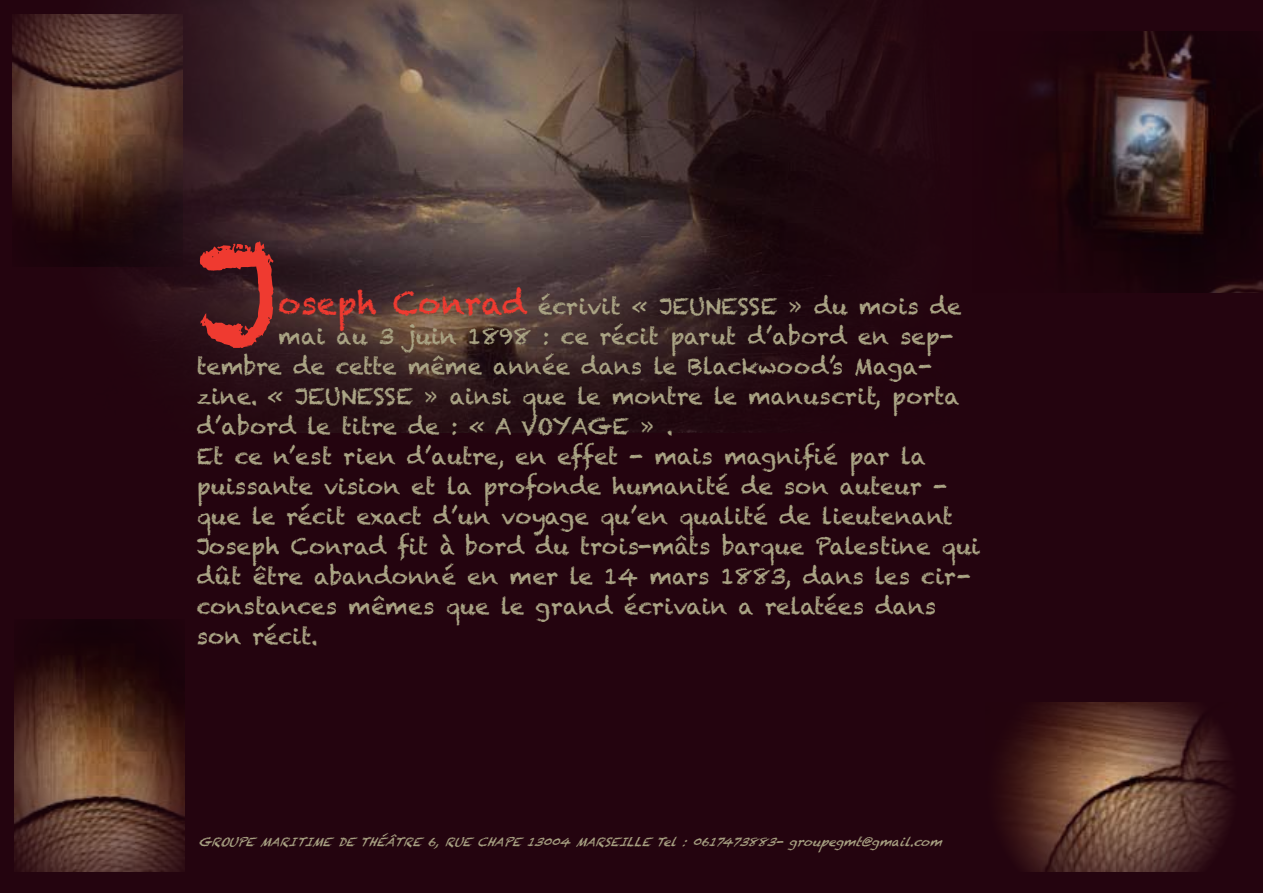
<style>
.page{position:relative;width:1263px;height:893px;background:#fff}
.page>*{position:absolute;margin:0;border:0;box-sizing:border-box;transform-origin:0 0}
.t1{font:142.35px "Chalkduster";color:#ef3a30}
.t2{font:22.5px "Chalkduster";color:#aba585}
.t3{font:italic 12px "Chalkduster";color:#aba585}
.s1{font-size:31.5px;color:#ef3a30}
</style>
<div class="page">
<div style="left:11px;top:0;width:1252px;height:893px;background:#24040f"></div>
<img style="left:972px;top:32px;width:291px;height:260px">
<div style="left:0;top:0;width:11px;height:893px;background:#24040f"></div>
<img style="left:985px;top:702px;width:252px;height:170px">
<img style="left:14px;top:620px;width:170px;height:252px">
<img style="left:55px;top:0;width:895px;height:432px">
<h1 class="t1" style="left:197px;top:211px;width:83px">J</h1>
<p class="t2" style="left:278px;top:293px;width:685px"><span class="s1">oseph Conrad</span> écrivit « JEUNESSE » du mois de</p>
<p class="t2" style="left:278px;top:323px;width:677px">mai au 3 juin 1898 : ce récit parut d’abord en sep-</p>
<p class="t2" style="left:197px;top:353px;width:737px">tembre de cette même année dans le Blackwood’s Maga-</p>
<p class="t2" style="left:197px;top:383px;width:765px">zine. « JEUNESSE » ainsi que le montre le manuscrit, porta</p>
<p class="t2" style="left:197px;top:413px;width:478px">d’abord le titre de : « A VOYAGE » .</p>
<p class="t2" style="left:197px;top:443px;width:731px">Et ce n’est rien d’autre, en effet - mais magnifié par la</p>
<p class="t2" style="left:197px;top:473px;width:752px">puissante vision et la profonde humanité de son auteur -</p>
<p class="t2" style="left:197px;top:503px;width:758px">que le récit exact d’un voyage qu’en qualité de lieutenant</p>
<p class="t2" style="left:197px;top:533px;width:785px">Joseph Conrad fit à bord du trois-mâts barque Palestine qui</p>
<p class="t2" style="left:197px;top:563px;width:775px">dût être abandonné en mer le 14 mars 1883, dans les cir-</p>
<p class="t2" style="left:197px;top:593px;width:741px">constances mêmes que le grand écrivain a relatées dans</p>
<p class="t2" style="left:197px;top:623px;width:123px">son récit.</p>
<p class="t3" style="left:198px;top:835px;width:757px">GROUPEMARITIMEDETHÉÂTRE6,RUECHAPE13004MARSEILLETel:0617473883-groupegmt@gmail.com</p>
</div>
